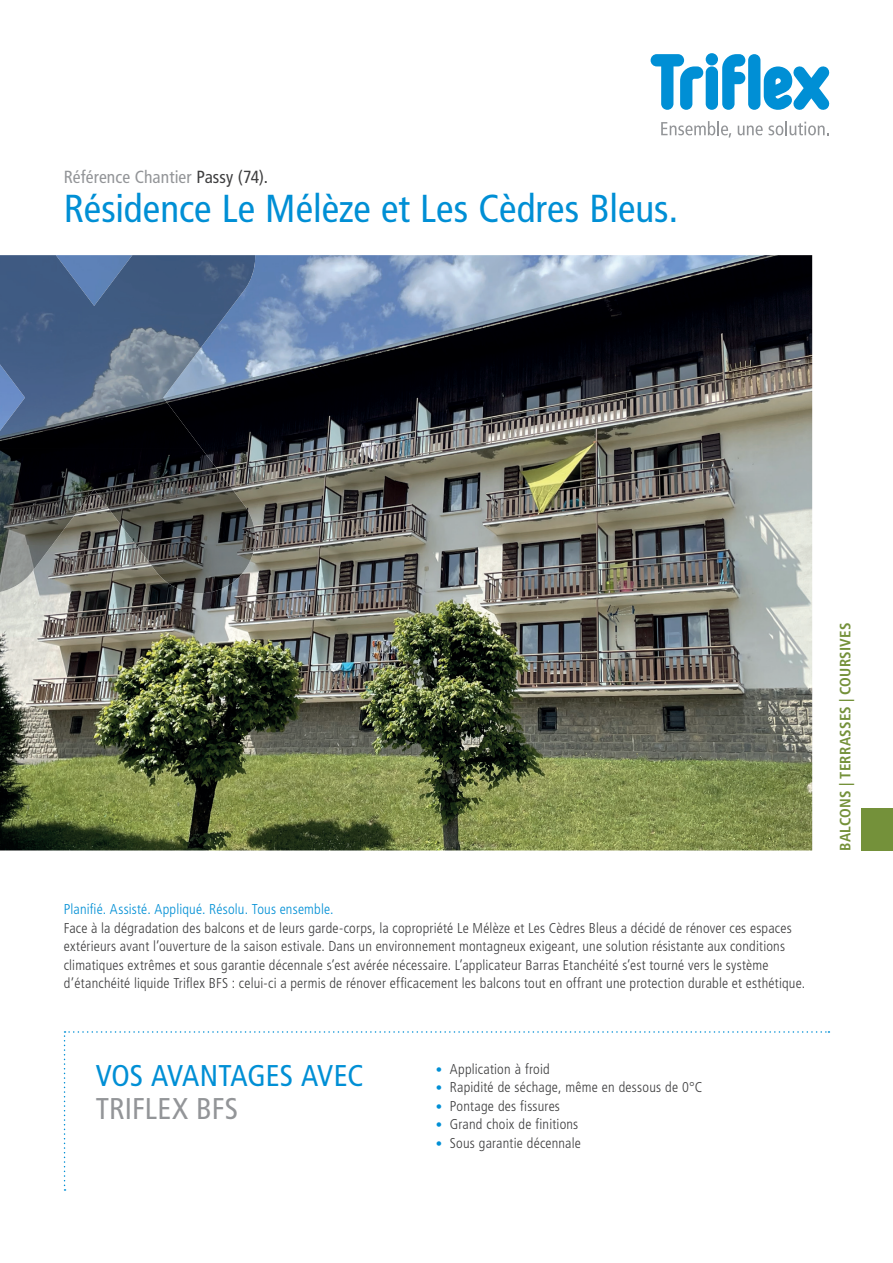
<style>
.page{position:relative;width:893px;height:1263px;background:#fff}
.page>*{position:absolute;margin:0;border:0;box-sizing:border-box;transform-origin:0 0}
.t1{font:condensed 39px "Frutiger LT Pro";color:#008fd5}
.t2{font:condensed 30px "Frutiger LT Pro";letter-spacing:-.005em;color:#008fd5}
.t3{font:condensed 30px "Frutiger LT Pro";letter-spacing:.005em;color:#939598}
.t4{font:condensed 17.55px "Frutiger LT Pro";letter-spacing:.005em;color:#939598}
.t5{font:700 condensed 15px "Frutiger LT Pro";letter-spacing:.015em;color:#74913a}
.t6{font:300 condensed 14.25px/18.5px "Frutiger LT Pro";letter-spacing:.015em;color:#3e3e3f}
.t7{font:300 condensed 14.25px "Frutiger LT Pro";letter-spacing:.015em;color:#008fd5}
.s1{color:#3e3e3f}
.s2{font-size:12.9px;color:#008fd5}
</style>
<div class="page">
<svg style="left:651px;top:54px;width:52px;height:56px"></svg>
<div style="left:706px;top:66px;width:12px;height:44px;background:#008fd5;border-radius:6px"></div>
<div style="left:706px;top:53px;width:12px;height:12px;background:#008fd5;border-radius:50%"></div>
<svg style="left:722px;top:54px;width:23px;height:56px"></svg>
<svg style="left:764px;top:66px;width:65px;height:44px"></svg>
<div style="left:748px;top:54px;width:12px;height:56px;background:#008fd5;border-radius:6px"></div>
<svg style="left:661px;top:121px;width:70px;height:17px"></svg>
<svg style="left:738px;top:125px;width:25px;height:10px"></svg>
<svg style="left:769px;top:121px;width:60px;height:14px"></svg>
<div style="left:861px;top:808px;width:32px;height:42px;background:#74913a"></div>
<svg style="left:64px;top:1031px;width:765px;height:160px"></svg>
<img style="left:0;top:255px;width:812px;height:595px">
<img style="left:0;top:255px;width:210px;height:193px">
<img style="left:210px;top:255px;width:45px;height:81px">
<img style="left:0;top:448px;width:256px;height:97px">
<img style="left:0;top:545px;width:52px;height:47px">
<img style="left:154px;top:545px;width:101px;height:48px">
<p class="t4" style="left:64px;top:167px;width:206px">Référence Chantier <span class="s1">Passy (74).</span></p>
<h1 class="t1" style="left:64px;top:186px;width:616px">Résidence Le Mélèze et Les Cèdres Bleus.</h1>
<p class="t7" style="left:64px;top:901px;width:271px">Planifié. Assisté. Appliqué. Résolu. Tous ensemble.</p>
<p class="t6" style="left:64px;top:919px;width:743px">Face à la dégradation des balcons et de leurs garde-corps, la copropriété Le Mélèze et Les Cèdres Bleus a décidé de rénover ces espaces extérieurs avant l’ouverture de la saison estivale. Dans un environnement montagneux exigeant, une solution résistante aux conditions climatiques extrêmes et sous garantie décennale s’est avérée nécessaire. L’applicateur Barras Etanchéité s’est tourné vers le système d’étanchéité liquide Triflex BFS : celui-ci a permis de rénover efficacement les balcons tout en offrant une protection durable et esthétique.</p>
<h2 class="t2" style="left:96px;top:1058px;width:269px">VOS AVANTAGES AVEC</h2>
<h2 class="t3" style="left:96px;top:1091px;width:144px">TRIFLEX BFS</h2>
<p class="t6" style="left:436px;top:1060px;width:115px"><span class="s2">•</span> Application à froid</p>
<p class="t6" style="left:436px;top:1078px;width:268px"><span class="s2">•</span> Rapidité de séchage, même en dessous de 0°C</p>
<p class="t6" style="left:436px;top:1097px;width:126px"><span class="s2">•</span> Pontage des fissures</p>
<p class="t6" style="left:436px;top:1115px;width:144px"><span class="s2">•</span> Grand choix de finitions</p>
<p class="t6" style="left:436px;top:1134px;width:147px"><span class="s2">•</span> Sous garantie décennale</p>
<p class="t5" style="left:836px;top:850px;width:229px;rotate:-90deg">BALCONS | TERRASSES | COURSIVES</p>
</div>
